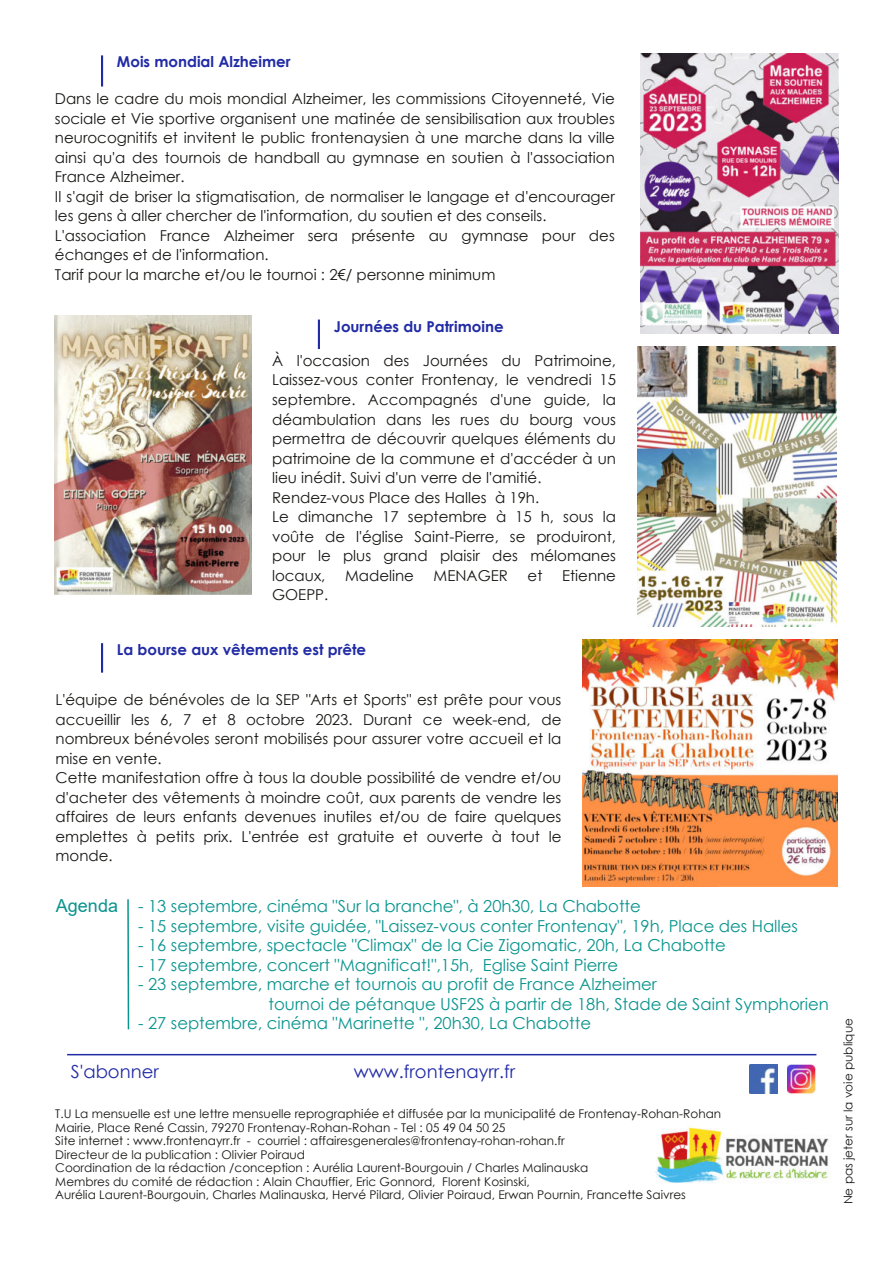
<style>
.page{position:relative;width:893px;height:1263px;background:#fff}
.page>*{position:absolute;margin:0;border:0;box-sizing:border-box;transform-origin:0 0}
.t1{font:18px "Century Gothic";color:#212ba5}
.t2{font:18px "Arial";color:#09948e}
.t3{font:16.5px/19.5px "Century Gothic";color:#09948e}
.t4{font:15px/19.5px "Century Gothic";color:#181715}
.t5{font:700 15px "Century Gothic";color:#212ba5}
.t6{font:12px/13.5px "Century Gothic";color:#181715}
</style>
<div class="page">
<img style="left:788px;top:1064px;width:27px;height:30px">
<img style="left:749px;top:1064px;width:28px;height:29px">
<hr style="left:67px;top:1054px;width:749px;height:1px;background:#212ba5">
<img style="left:655px;top:1127px;width:176px;height:56px">
<hr style="left:101px;top:55px;width:2px;height:32px;background:#212ba5">
<hr style="left:101px;top:643px;width:2px;height:30px;background:#212ba5">
<hr style="left:127px;top:899px;width:2px;height:130px;background:#09948e">
<img style="left:582px;top:639px;width:256px;height:247px">
<img style="left:640px;top:54px;width:198px;height:279px">
<img style="left:54px;top:315px;width:197px;height:279px">
<hr style="left:318px;top:320px;width:2px;height:29px;background:#212ba5">
<img style="left:638px;top:347px;width:199px;height:280px">
<p class="t5" style="left:117px;top:54px;width:175px">Mois mondial Alzheimer</p>
<p class="t4" style="left:55px;top:90px;width:561px">Dans le cadre du mois mondial Alzheimer, les commissions Citoyenneté, Vie sociale et Vie sportive organisent une matinée de sensibilisation aux troubles neurocognitifs et invitent le public frontenaysien à une marche dans la ville ainsi qu'a des tournois de handball au gymnase en soutien à l'association France Alzheimer.<br>Il s'agit de briser la stigmatisation, de normaliser le langage et d'encourager les gens à aller chercher de l'information, du soutien et des conseils.<br>L'association France Alzheimer sera présente au gymnase pour des échanges et de l'information.<br>Tarif pour la marche et/ou le tournoi : 2€/ personne minimum</p>
<p class="t5" style="left:334px;top:320px;width:171px">Journées du Patrimoine</p>
<p class="t4" style="left:272px;top:352px;width:345px">À l'occasion des Journées du Patrimoine, Laissez-vous conter Frontenay, le vendredi 15 septembre. Accompagnés d'une guide, la déambulation dans les rues du bourg vous permettra de découvrir quelques éléments du patrimoine de la commune et d'accéder à un lieu inédit. Suivi d'un verre de l'amitié.<br>Rendez-vous Place des Halles à 19h.<br>Le dimanche 17 septembre à 15 h, sous la voûte de l'église Saint-Pierre, se produiront, pour le plus grand plaisir des mélomanes locaux,</p>
<p class="t4" style="left:345px;top:566px;width:70px">Madeline</p>
<p class="t4" style="left:434px;top:566px;width:76px">MENAGER</p>
<p class="t4" style="left:528px;top:566px;width:16px">et</p>
<p class="t4" style="left:562px;top:566px;width:56px">Etienne</p>
<p class="t4" style="left:272px;top:586px;width:58px">GOEPP.</p>
<p class="t5" style="left:117px;top:642px;width:251px">La bourse aux vêtements est prête</p>
<p class="t4" style="left:56px;top:691px;width:507px">L'équipe de bénévoles de la SEP "Arts et Sports" est prête pour vous accueillir les 6, 7 et 8 octobre 2023. Durant ce week-end, de nombreux bénévoles seront mobilisés pour assurer votre accueil et la mise en vente.<br>Cette manifestation offre à tous la double possibilité de vendre et/ou d'acheter des vêtements à moindre coût, aux parents de vendre les affaires de leurs enfants devenues inutiles et/ou de faire quelques emplettes à petits prix. L'entrée est gratuite et ouverte à tout le monde.</p>
<p class="t2" style="left:56px;top:893px;width:64px">Agenda</p>
<p class="t3" style="left:138px;top:898px;width:504px">- 13 septembre, cinéma "Sur la branche", à 20h30, La Chabotte</p>
<p class="t3" style="left:138px;top:917px;width:661px">- 15 septembre, visite guidée, "Laissez-vous conter Frontenay", 19h, Place des Halles</p>
<p class="t3" style="left:138px;top:937px;width:589px">- 16 septembre, spectacle "Climax" de la Cie Zigomatic, 20h, La Chabotte</p>
<p class="t3" style="left:138px;top:956px;width:482px">- 17 septembre, concert "Magnificat!",15h, Eglise Saint Pierre</p>
<p class="t3" style="left:269px;top:976px;width:562px;text-indent:-131px">- 23 septembre, marche et tournois au profit de France Alzheimer<br>tournoi de pétanque USF2S à partir de 18h, Stade de Saint Symphorien</p>
<p class="t3" style="left:138px;top:1015px;width:454px">- 27 septembre, cinéma "Marinette ", 20h30, La Chabotte</p>
<p class="t1" style="left:71px;top:1063px;width:90px">S'abonner</p>
<p class="t1" style="left:354px;top:1064px;width:163px">www.frontenayrr.fr</p>
<p class="t6" style="left:55px;top:1108px;width:667px">T.U La mensuelle est une lettre mensuelle reprographiée et diffusée par la municipalité de Frontenay-Rohan-Rohan Mairie, Place René Cassin, 79270 Frontenay-Rohan-Rohan - Tel : 05 49 04 50 25<br>Site internet : www.frontenayrr.fr - courriel : affairesgenerales@frontenay-rohan-rohan.fr<br>Directeur de la publication : Olivier Poiraud<br>Coordination de la rédaction /conception : Aurélia Laurent-Bourgouin / Charles Malinauska<br>Membres du comité de rédaction : Alain Chauffier, Eric Gonnord, Florent Kosinski,<br>Aurélia Laurent-Bourgouin, Charles Malinauska, Hervé Pilard, Olivier Poiraud, Erwan Pournin, Francette Saivres</p>
<p class="t6" style="left:842px;top:1204px;width:188px;rotate:-90deg">Ne pas jeter sur la voie publique</p>
</div>
